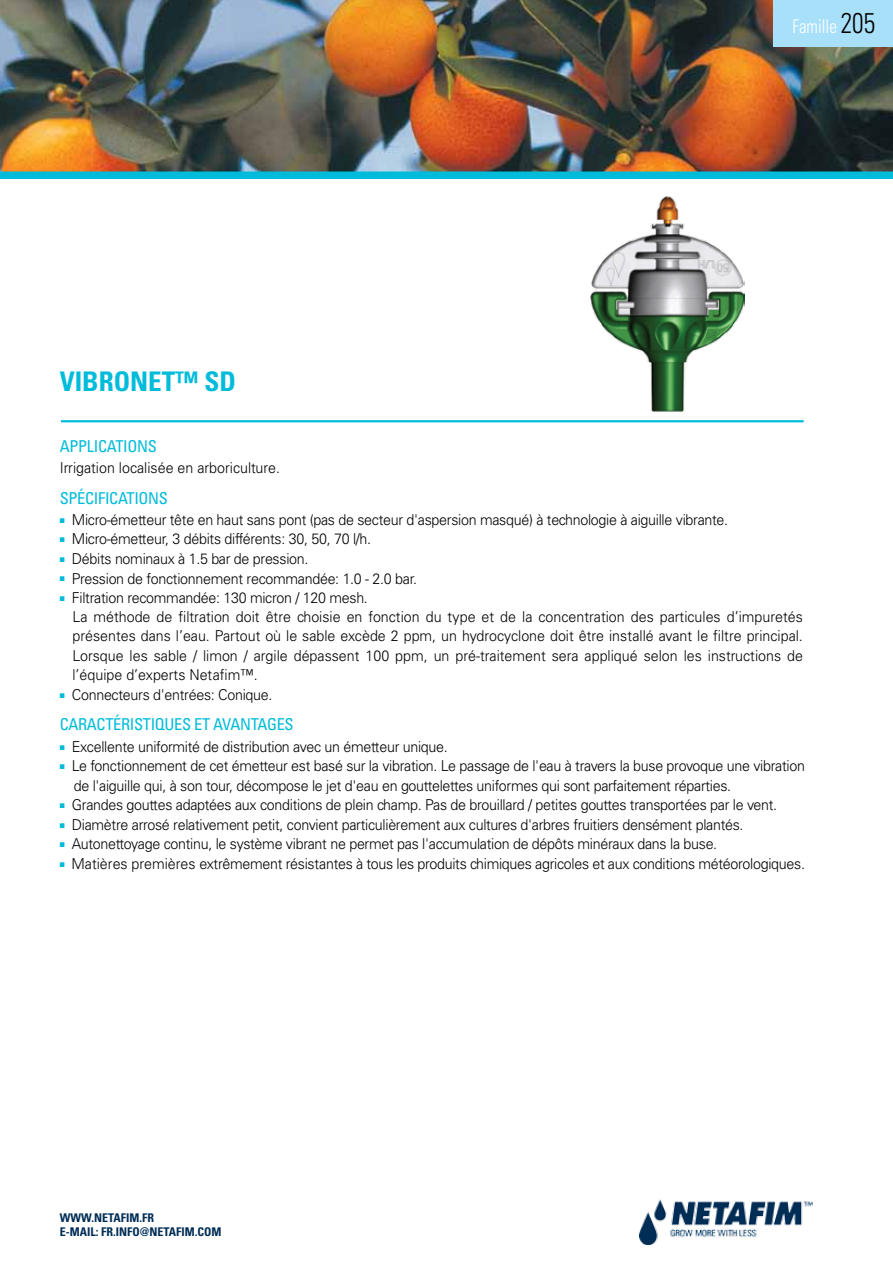
<style>
.page{position:relative;width:893px;height:1263px;background:#fff}
.page>*{position:absolute;margin:0;border:0;box-sizing:border-box;transform-origin:0 0}
.t1{font:700 condensed 27px "Univers LT Std";color:#00bcda}
.t2{font:300 condensed 18.9px "Univers LT Std";color:#fff;scale:.9 1}
.t3{font:condensed 16.35px "Univers LT Std";letter-spacing:-.02em;color:#00bcda}
.t4{font:300 15px/19.5px "Univers LT Std";letter-spacing:-.02em;color:#000;scale:.95 1}
.t5{font:300 15px/19.2px "Univers LT Std";color:#000;scale:.95 1}
.t6{font:700 condensed 12px/14.4px "Univers LT Std";color:#002d55}
.s1{font-size:28.5px;color:#000}
.s2{color:#00bcda}
</style>
<div class="page">
<img style="left:0;top:0;width:893px;height:171px">
<div style="left:0;top:171px;width:893px;height:8px;background:#00bcda"></div>
<img style="left:590px;top:196px;width:154px;height:216px">
<img style="left:640px;top:1199px;width:173px;height:45px">
<div style="left:774px;top:0;width:119px;height:46px;background:#a8e0f9"></div>
<hr style="left:61px;top:420px;width:743px;height:2px;background:#00bcda">
<h1 class="t1" style="left:60px;top:364px;width:178px">VIBRONET™ SD</h1>
<p class="t2" style="left:792px;top:15px;width:93px">Famille <span class="s1">205</span></p>
<p class="t3" style="left:60px;top:435px;width:99px">APPLICATIONS</p>
<p class="t5" style="left:60px;top:458px;width:234px">Irrigation localisée en arboriculture.</p>
<p class="t3" style="left:60px;top:488px;width:54px">SPÉCI FICATIONS</p>
<p class="t4" style="left:60px;top:510px;width:705px"><span class="s2">■</span> Micro-émetteur tête en haut sans pont (pas de secteur d'aspersion masqué) à technologie à aiguille vibrante.</p>
<p class="t4" style="left:60px;top:529px;width:329px"><span class="s2">■</span> Micro-émetteur, 3 débits différents: 30, 50, 70 l/h.</p>
<p class="t4" style="left:60px;top:549px;width:263px"><span class="s2">■</span> Débits nominaux à 1.5 bar de pression.</p>
<p class="t4" style="left:60px;top:568px;width:378px"><span class="s2">■</span> Pression de fonctionnement recommandée: 1.0 - 2.0 bar.</p>
<p class="t5" style="left:72px;top:588px;width:770px;text-indent:-13px"><span class="s2">■</span> Filtration recommandée: 130 micron / 120 mesh.<br>La méthode de filtration doit être choisie en fonction du type et de la concentration des particules d’impuretés présentes dans l’eau. Partout où le sable excède 2 ppm, un hydrocyclone doit être installé avant le filtre principal.<br>Lorsque les sable / limon / argile dépassent 100 ppm, un pré-traitement sera appliqué selon les instructions de l’équipe d’experts Netafim™.</p>
<p class="t4" style="left:60px;top:684px;width:225px"><span class="s2">■</span> Connecteurs d'entrées: Conique.</p>
<p class="t3" style="left:60px;top:714px;width:235px">CARACTÉRI STIQUES ET AVANTAGES</p>
<p class="t4" style="left:60px;top:736px;width:410px"><span class="s2">■</span> Excellente uniformité de distribution avec un émetteur unique.</p>
<p class="t4" style="left:74px;top:756px;width:771px;text-indent:-14px"><span class="s2">■</span> Le fonctionnement de cet émetteur est basé sur la vibration. Le passage de l'eau à travers la buse provoque une vibration de l'aiguille qui, à son tour, décompose le jet d'eau en gouttelettes uniformes qui sont parfaitement réparties.</p>
<p class="t4" style="left:60px;top:795px;width:757px"><span class="s2">■</span> Grandes gouttes adaptées aux conditions de plein champ. Pas de brouillard / petites gouttes transportées par le vent.</p>
<p class="t4" style="left:60px;top:814px;width:721px"><span class="s2">■</span> Diamètre arrosé relativement petit, convient particulièrement aux cultures d'arbres fruitiers densément plantés.</p>
<p class="t4" style="left:60px;top:834px;width:694px"><span class="s2">■</span> Autonettoyage continu, le système vibrant ne permet pas l'accumulation de dépôts minéraux dans la buse.</p>
<p class="t4" style="left:60px;top:853px;width:786px"><span class="s2">■</span> Matières premières extrêmement résistantes à tous les produits chimiques agricoles et aux conditions météorologiques.</p>
<p class="t6" style="left:60px;top:1210px;width:163px">WWW.NETAFIM.FR<br>E-MAIL: FR.INFO@NETAFIM.COM</p>
</div>
